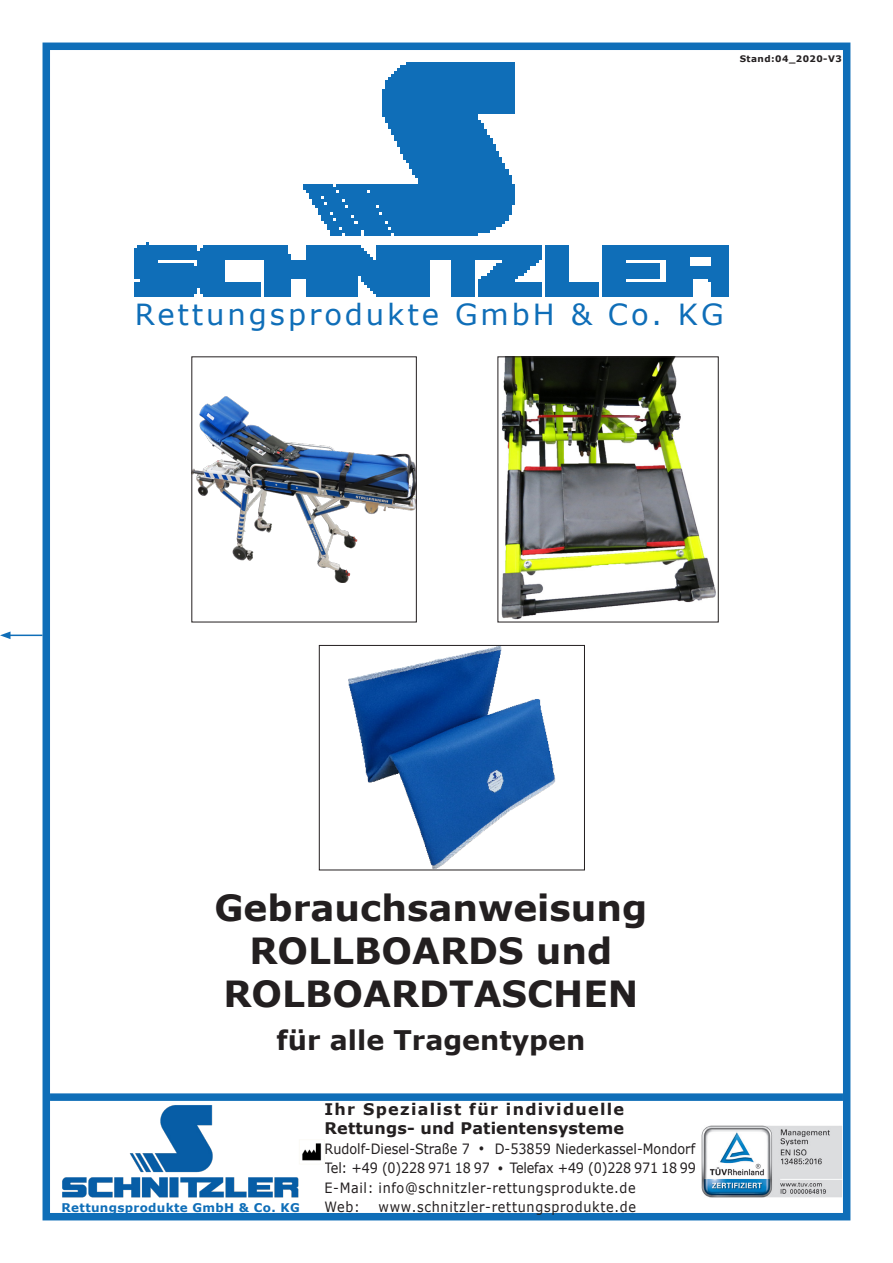
<style>
.page{position:relative;width:893px;height:1263px;background:#fff}
.page>*{position:absolute;margin:0;border:0;box-sizing:border-box;transform-origin:0 0}
.t1{font:700 36px/43.2px "Verdana";color:#231f20;text-align:center}
.t2{font:29.1px "Verdana";letter-spacing:.1em;color:#0f6eb8}
.t3{font:700 27px "Verdana";color:#231f20}
.t4{font:700 16.05px/19.2px "Verdana";letter-spacing:.045em;color:#231f20}
.t5{font:14.25px/19.5px "Verdana";color:#231f20;scale:.9 1}
.t6{font:14.25px "Verdana";letter-spacing:.055em;color:#231f20;scale:.9 1}
.t7{font:700 12px "Verdana";letter-spacing:.025em;color:#0f6eb8}
.t8{font:700 9px "Verdana";letter-spacing:.05em;color:#231f20}
</style>
<div class="page">
<img style="left:135px;top:63px;width:594px;height:233px">
<img style="left:348px;top:647px;width:208px;height:221px">
<div style="left:319px;top:645px;width:266px;height:225px;border:1px solid #231f20"></div>
<img style="left:193px;top:396px;width:222px;height:187px">
<img style="left:501px;top:358px;width:215px;height:262px">
<div style="left:497px;top:356px;width:222px;height:266px;border:1px solid #231f20"></div>
<div style="left:43px;top:43px;width:807px;height:1177px;border:8px solid #0f6eb8"></div>
<hr style="left:8px;top:634px;width:35px;height:2px;background:#0f6eb8">
<svg style="left:0;top:631px;width:11px;height:8px"></svg>
<div style="left:50px;top:1093px;width:793px;height:8px;background:#0f6eb8"></div>
<img style="left:62px;top:1105px;width:237px;height:93px">
<img style="left:701px;top:1126px;width:142px;height:71px">
<img style="left:298px;top:1138px;width:24px;height:27px">
<p class="t8" style="left:740px;top:53px;width:103px">Stand:04_2020-V3</p>
<p class="t2" style="left:135px;top:295px;width:590px">Rettungsprodukte GmbH &amp; Co. KG</p>
<p class="t1" style="left:214px;top:885px;width:434px">Gebrauchsanweisung</p>
<p class="t1" style="left:223px;top:928px;width:417px">ROLLBOARDS und<br>ROLBOARDTASCHEN</p>
<p class="t3" style="left:277px;top:1021px;width:310px">für alle Tragentypen</p>
<p class="t7" style="left:62px;top:1199px;width:240px">Rettungsprodukte GmbH &amp; Co. KG</p>
<p class="t4" style="left:325px;top:1099px;width:301px">Ihr Spezialist für individuelle<br>Rettungs- und Patientensysteme</p>
<p class="t5" style="left:325px;top:1139px;width:414px">Rudolf-Diesel-Straße 7 ● D-53859 Niederkassel-Mondorf Tel: +49 (0)228 971 18 97 ● Telefax +49 (0)228 971 18 99<br>E-Mail: info@schnitzler-rettungsprodukte.de<br>Web:</p>
<p class="t6" style="left:379px;top:1197px;width:288px">www.schnitzler-rettungsprodukte.de</p>
</div>
